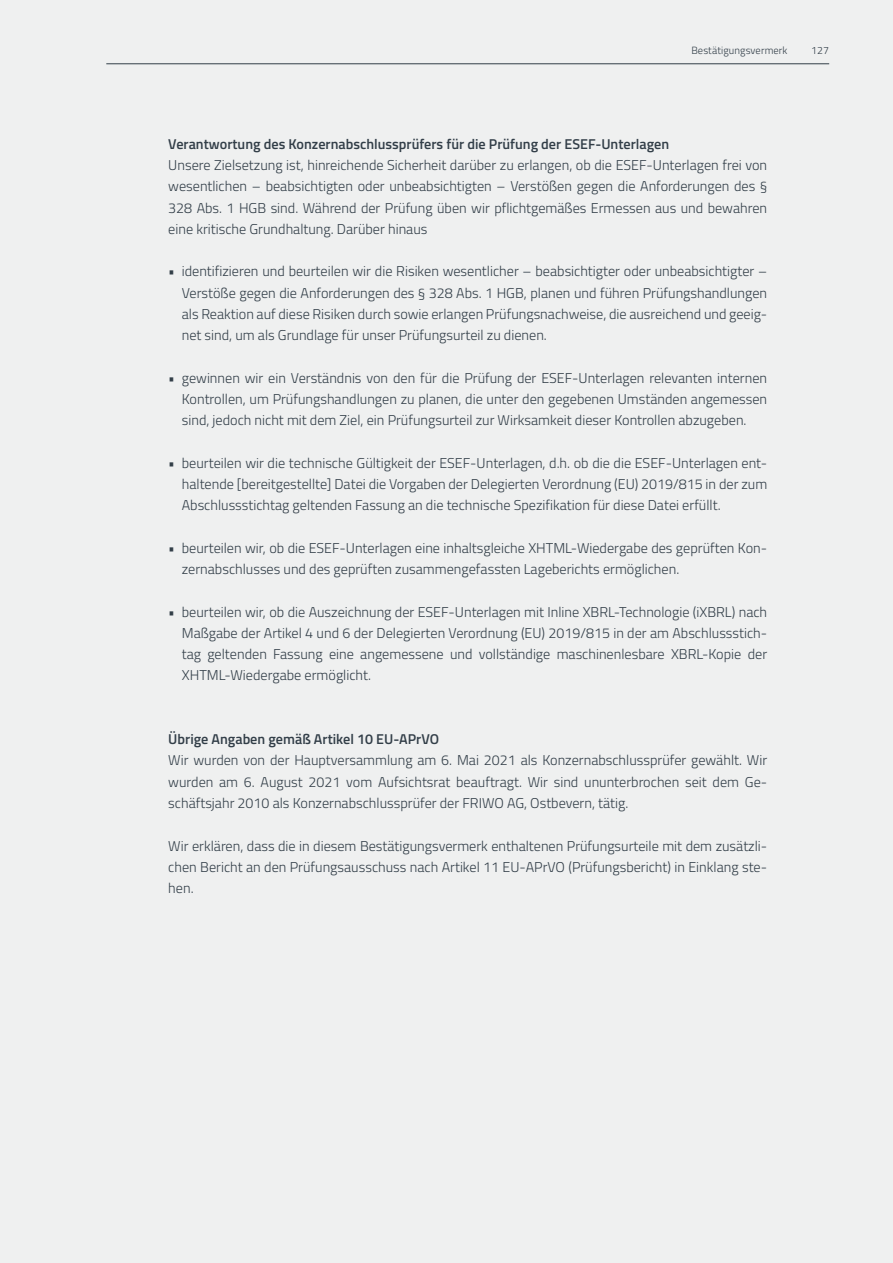
<style>
.page{position:relative;width:893px;height:1263px;background:#eff0f0}
.page>*{position:absolute;margin:0;border:0;box-sizing:border-box;transform-origin:0 0}
.t1{font:300 14.25px/21.3px "Titillium Web";color:#323e48;text-align:justify}
.t2{font:600 14.25px "Titillium Web";color:#323e48}
.t3{font:300 10.5px "Titillium Web";letter-spacing:.01em;color:#323e48}
</style>
<div class="page">
<hr style="left:106px;top:64px;width:723px;height:1px;background:#323e48">
<p class="t3" style="left:691px;top:43px;width:98px">Bestätigungsvermerk</p>
<p class="t3" style="left:811px;top:43px;width:19px">127</p>
<p class="t2" style="left:168px;top:133px;width:502px">Verantwortung des Konzernabschlussprüfers für die Prüfung der ESEF-Unterlagen</p>
<p class="t1" style="left:168px;top:154px;width:600px">Unsere Zielsetzung ist, hinreichende Sicherheit darüber zu erlangen, ob die ESEF-Unterlagen frei von wesentlichen – beabsichtigten oder unbeabsichtigten – Verstößen gegen die Anforderungen des § 328 Abs. 1 HGB sind. Während der Prüfung üben wir pflichtgemäßes Ermessen aus und bewahren eine kritische Grundhaltung. Darüber hinaus</p>
<p class="t1" style="left:182px;top:260px;width:587px;text-indent:-13px">• identifizieren und beurteilen wir die Risiken wesentlicher – beabsichtigter oder unbeabsichtigter – Verstöße gegen die Anforderungen des § 328 Abs. 1 HGB, planen und führen Prüfungshandlungen als Reaktion auf diese Risiken durch sowie erlangen Prüfungsnachweise, die ausreichend und geeig&shy;net sind, um als Grundlage für unser Prüfungsurteil zu dienen.</p>
<p class="t1" style="left:182px;top:366px;width:587px;text-indent:-13px">• gewinnen wir ein Verständnis von den für die Prüfung der ESEF-Unterlagen relevanten internen Kontrollen, um Prüfungshandlungen zu planen, die unter den gegebenen Umständen angemessen sind, jedoch nicht mit dem Ziel, ein Prüfungsurteil zur Wirksamkeit dieser Kontrollen abzugeben.</p>
<p class="t1" style="left:182px;top:451px;width:587px;text-indent:-13px">• beurteilen wir die technische Gültigkeit der ESEF-Unterlagen, d.h. ob die die ESEF-Unterlagen ent&shy;haltende [bereitgestellte] Datei die Vorgaben der Delegierten Verordnung (EU) 2019/815 in der zum Abschlussstichtag geltenden Fassung an die technische Spezifikation für diese Datei erfüllt.</p>
<p class="t1" style="left:182px;top:536px;width:587px;text-indent:-13px">• beurteilen wir, ob die ESEF-Unterlagen eine inhaltsgleiche XHTML-Wiedergabe des geprüften Kon&shy;zernabschlusses und des geprüften zusammengefassten Lageberichts ermöglichen.</p>
<p class="t1" style="left:182px;top:600px;width:587px;text-indent:-13px">• beurteilen wir, ob die Auszeichnung der ESEF-Unterlagen mit Inline XBRL-Technologie (iXBRL) nach Maßgabe der Artikel 4 und 6 der Delegierten Verordnung (EU) 2019/815 in der am Abschlussstich&shy;tag geltenden Fassung eine angemessene und vollständige maschinenlesbare XBRL-Kopie der XHTML-Wiedergabe ermöglicht.</p>
<p class="t2" style="left:168px;top:728px;width:272px">Übrige Angaben gemäß Artikel 10 EU-APrVO</p>
<p class="t1" style="left:168px;top:749px;width:600px">Wir wurden von der Hauptversammlung am 6. Mai 2021 als Konzernabschlussprüfer gewählt. Wir wurden am 6. August 2021 vom Aufsichtsrat beauftragt. Wir sind ununterbrochen seit dem Ge&shy;schäftsjahr 2010 als Konzernabschlussprüfer der FRIWO AG, Ostbevern, tätig.</p>
<p class="t1" style="left:168px;top:834px;width:600px">Wir erklären, dass die in diesem Bestätigungsvermerk enthaltenen Prüfungsurteile mit dem zusätzli&shy;chen Bericht an den Prüfungsausschuss nach Artikel 11 EU-APrVO (Prüfungsbericht) in Einklang ste&shy;hen.</p>
</div>
